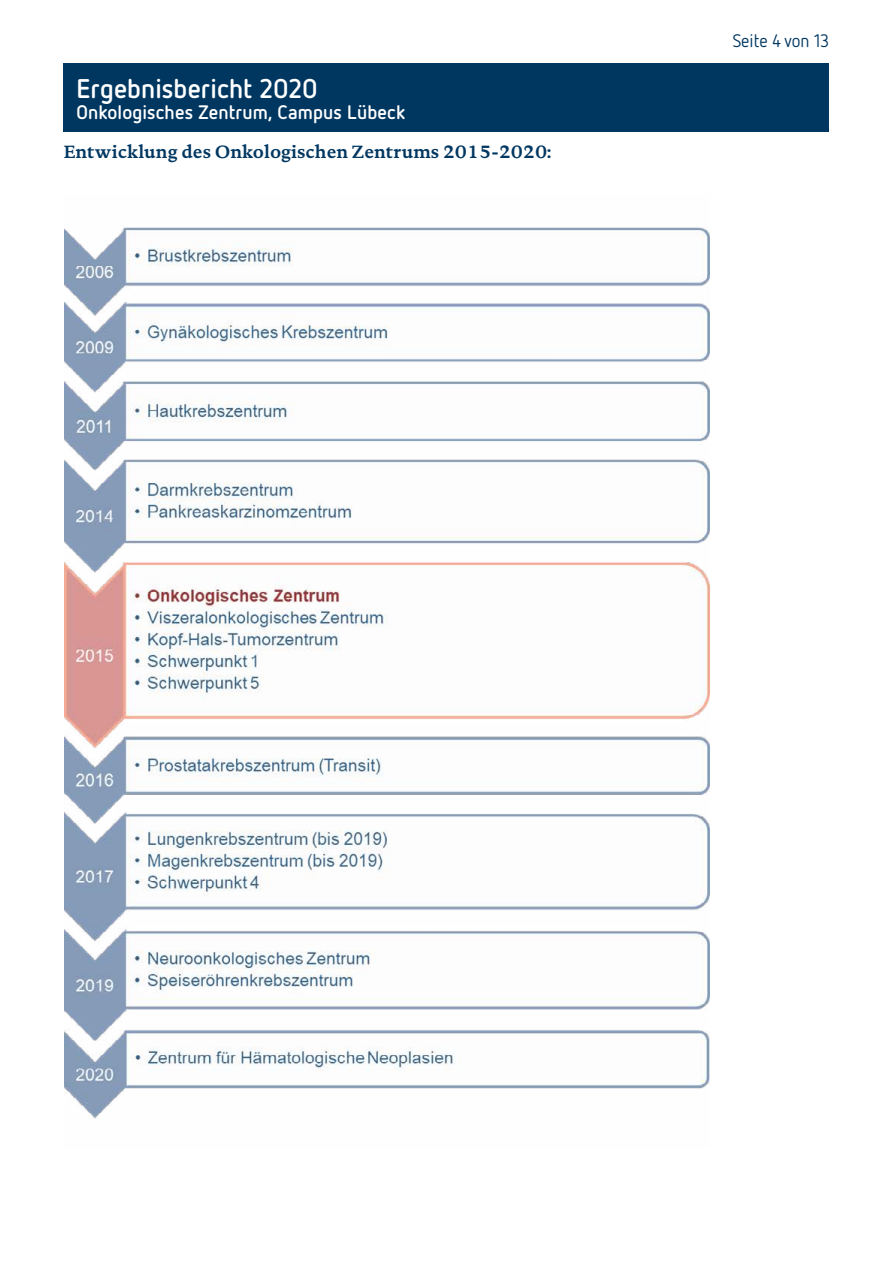
<style>
.page{position:relative;width:893px;height:1263px;background:#fff}
.page>*{position:absolute;margin:0;border:0;box-sizing:border-box;transform-origin:0 0}
.t1{font:700 27px "Netto OT";color:#fff}
.t2{font:700 19.5px "Netto OT";letter-spacing:.005em;color:#fff}
.Subheadline_2{font:700 18px "DTL Documenta TOT";color:#003761}
.t3{font:18px "Netto OT";color:#003761}
</style>
<div class="page">
<div style="left:64px;top:64px;width:765px;height:68px;background:#003761"></div>
<img style="left:65px;top:227px;width:644px;height:892px">
<h1 class="t1" style="left:77px;top:71px;width:243px">Ergebnisbericht 2020</h1>
<p class="t2" style="left:77px;top:100px;width:330px">Onkologisches Zentrum, Campus Lübeck</p>
<p class="Subheadline_2" style="left:64px;top:141px;width:489px">Entwicklung des Onkologischen Zentrums 2015-2020:</p>
<p class="t3" style="left:733px;top:29px;width:98px">Seite 4 von 13</p>
</div>
